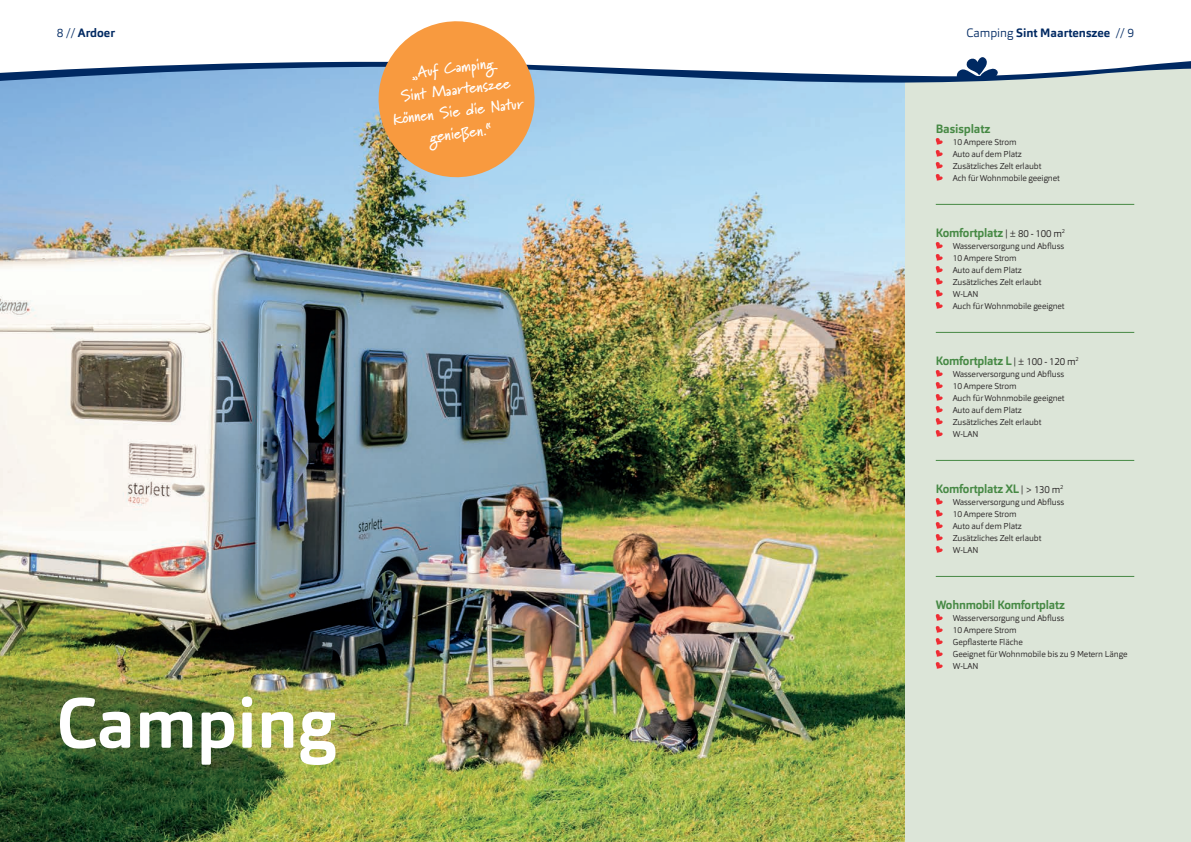
<style>
.page{position:relative;width:1191px;height:842px;background:#fff}
.page>*{position:absolute;margin:0;border:0;box-sizing:border-box;transform-origin:0 0}
.t1{font:700 69.8px "Orgon";color:#fff}
.t2{font:700 15.6px/21.8px "Marydale";color:#fff;text-align:center}
.t3{font:700 12px "Orgon";letter-spacing:-.015em;color:#468944}
.t4{font:700 12px "Orgon";color:#002962}
.t5{font:300 8.5px/12px "Orgon";letter-spacing:-.01em;color:#231f20}
.s1{font-weight:300}
.s2{font-weight:300;font-size:10px;color:#231f20}
</style>
<div class="page">
<div style="left:893px;top:63px;width:298px;height:779px;background:#dce5d8"></div>
<img style="left:0;top:101px;width:904px;height:741px">
<svg style="left:0;top:94px;width:905px;height:7px;background:#98c4e7"></svg>
<svg style="left:935px;top:138px;width:7px;height:43px"></svg>
<hr style="left:935px;top:204px;width:199px;height:1px;background:#468944">
<svg style="left:935px;top:242px;width:7px;height:67px"></svg>
<hr style="left:935px;top:332px;width:199px;height:1px;background:#468944">
<svg style="left:935px;top:370px;width:7px;height:67px"></svg>
<hr style="left:935px;top:460px;width:199px;height:1px;background:#468944">
<svg style="left:935px;top:498px;width:7px;height:55px"></svg>
<hr style="left:935px;top:576px;width:199px;height:1px;background:#468944">
<svg style="left:935px;top:614px;width:7px;height:55px"></svg>
<svg style="left:0;top:57px;width:1191px;height:37px"></svg>
<svg style="left:372px;top:21px;width:169px;height:162px;background:#e6aa6c"></svg>
<h3 class="t4" style="left:57px;top:25px;width:60px"><span class="s1">8 //</span> Ardoer</h3>
<h3 class="t4" style="left:966px;top:25px;width:169px"><span class="s1">Camping</span> Sint Maartenszee <span class="s1">// 9</span></h3>
<h2 class="t2" style="left:387px;top:65px;width:132px;rotate:-7deg">„Auf Camping<br>Sint Maartenszee können Sie die Natur genießen.“</h2>
<h1 class="t1" style="left:57px;top:678px;width:280px">Camping</h1>
<h3 class="t3" style="left:935px;top:121px;width:56px">Basisplatz</h3>
<p class="t5" style="left:952px;top:136px;width:109px">10 Ampere Strom<br>Auto auf dem Platz<br>Zusätzliches Zelt erlaubt<br>Ach für Wohnmobile geeignet</p>
<h3 class="t3" style="left:935px;top:225px;width:131px">Komfortplatz <span class="s2">| ± 80 - 100 m</span><sup>2</sup></h3>
<p class="t5" style="left:952px;top:240px;width:113px">Wasserversorgung und Abfluss<br>10 Ampere Strom<br>Auto auf dem Platz<br>Zusätzliches Zelt erlaubt<br>W-LAN<br>Auch für Wohnmobile geeignet</p>
<h3 class="t3" style="left:935px;top:353px;width:144px">Komfortplatz L <span class="s2">| ± 100 - 120 m</span><sup>2</sup></h3>
<p class="t5" style="left:952px;top:368px;width:113px">Wasserversorgung und Abfluss<br>10 Ampere Strom<br>Auch für Wohnmobile geeignet<br>Auto auf dem Platz<br>Zusätzliches Zelt erlaubt<br>W-LAN</p>
<h3 class="t3" style="left:935px;top:481px;width:129px">Komfortplatz XL <span class="s2">| &gt; 130 m</span><sup>2</sup></h3>
<p class="t5" style="left:952px;top:496px;width:113px">Wasserversorgung und Abfluss<br>10 Ampere Strom<br>Auto auf dem Platz<br>Zusätzliches Zelt erlaubt<br>W-LAN</p>
<h3 class="t3" style="left:935px;top:597px;width:131px">Wohnmobil Komfortplatz</h3>
<p class="t5" style="left:952px;top:612px;width:176px">Wasserversorgung und Abfluss<br>10 Ampere Strom<br>Gepflasterte Fläche<br>Geeignet für Wohnmobile bis zu 9 Metern Länge<br>W-LAN</p>
</div>
